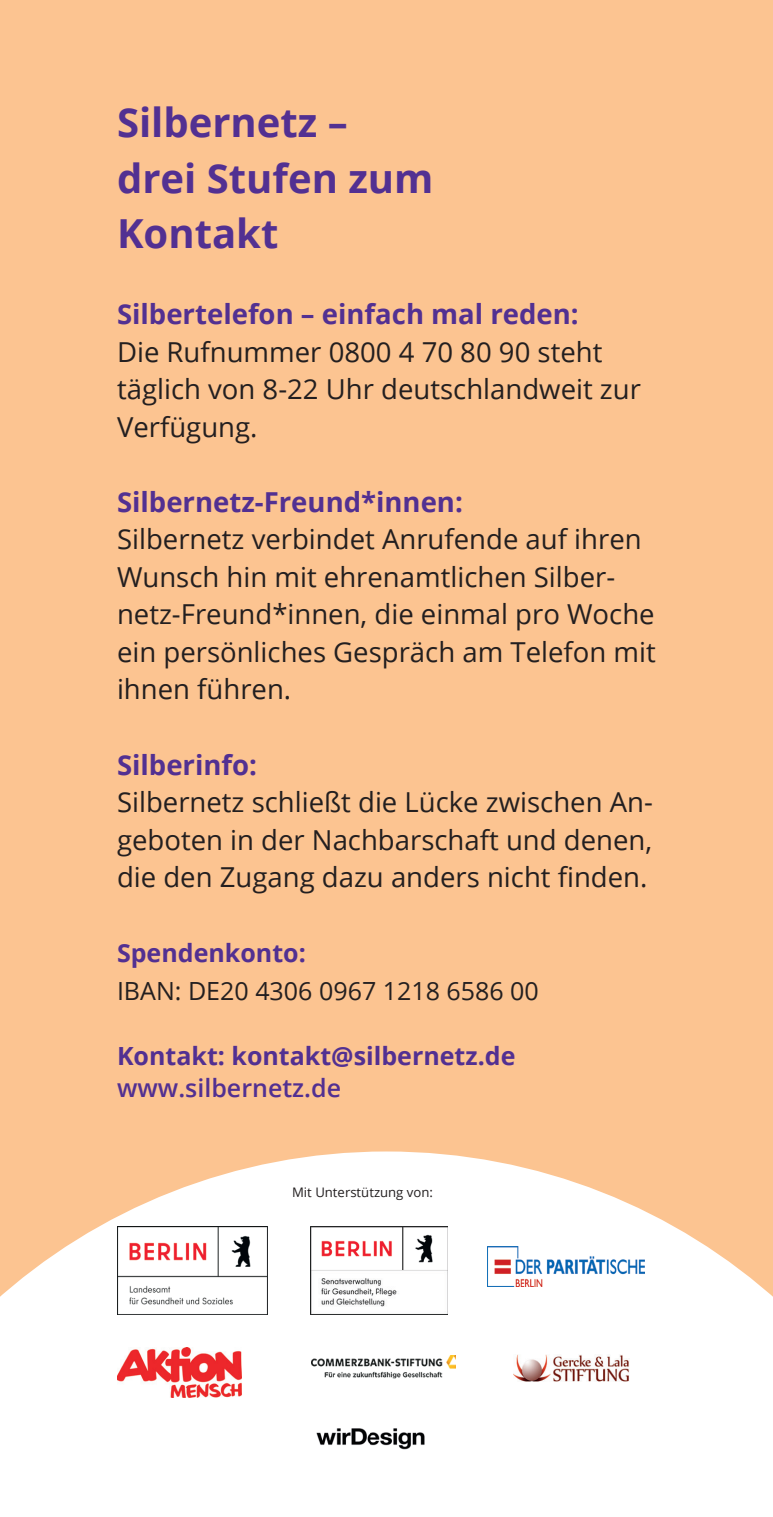
<style>
.page{position:relative;width:773px;height:1517px;background:#fff}
.page>*{position:absolute;margin:0;border:0;box-sizing:border-box;transform-origin:0 0}
.t1{font:700 40px/55.5px "Open Sans";color:#523092}
.t2{font:27.5px/37.5px "Open Sans";color:#231f20}
.t3{font:700 27.5px "Open Sans";color:#523092}
.t4{font:700 25px "Open Sans";color:#523092}
.t5{font:25px "Open Sans";color:#231f20}
.t6{font:600 25px "Open Sans";color:#523092}
.t7{font:13.25px "Open Sans";color:#231f20}
</style>
<div class="page">
<div style="left:0;top:0;width:772px;height:1120px;background:#fcc491"></div>
<svg style="left:0;top:1120px;width:772px;height:183px;fill:#fcc491"></svg>
<img style="left:513px;top:1354px;width:116px;height:27px">
<img style="left:487px;top:1246px;width:157px;height:40px">
<img style="left:312px;top:1355px;width:143px;height:23px">
<img style="left:310px;top:1226px;width:138px;height:88px">
<img style="left:117px;top:1226px;width:150px;height:88px">
<img style="left:316px;top:1428px;width:109px;height:22px">
<img style="left:117px;top:1347px;width:124px;height:50px">
<h1 class="t1" style="left:117px;top:93px;width:318px">Silbernetz – drei Stufen zum<br>Kontakt</h1>
<p class="t3" style="left:117px;top:295px;width:463px">Silbertelefon – einfach mal reden:</p>
<p class="t2" style="left:117px;top:332px;width:525px">Die Rufnummer 0800 4 70 80 90 steht täglich von 8-22 Uhr deutschlandweit zur<br>Verfügung.</p>
<p class="t3" style="left:117px;top:482px;width:347px">Silbernetz-Freund*innen:</p>
<p class="t2" style="left:117px;top:520px;width:540px">Silbernetz verbindet Anrufende auf ihren Wunsch hin mit ehrenamtlichen Silber&shy;netz-Freund*innen, die einmal pro Woche ein persönliches Gespräch am Telefon mit ihnen führen.</p>
<p class="t3" style="left:117px;top:745px;width:142px">Silberinfo:</p>
<p class="t2" style="left:117px;top:782px;width:537px;text-align:justify">Silbernetz schließt die Lücke zwischen An&shy;geboten in der Nachbarschaft und denen, die den Zugang dazu anders nicht finden.</p>
<p class="t4" style="left:117px;top:935px;width:190px">Spendenkonto:</p>
<p class="t5" style="left:117px;top:973px;width:423px">IBAN: DE20 4306 0967 1218 6586 00</p>
<p class="t4" style="left:117px;top:1037px;width:400px">Kontakt: kontakt@silbernetz.de</p>
<p class="t6" style="left:117px;top:1070px;width:225px">www.silbernetz.de</p>
<p class="t7" style="left:292px;top:1183px;width:142px">Mit Unterstützung von:</p>
</div>
